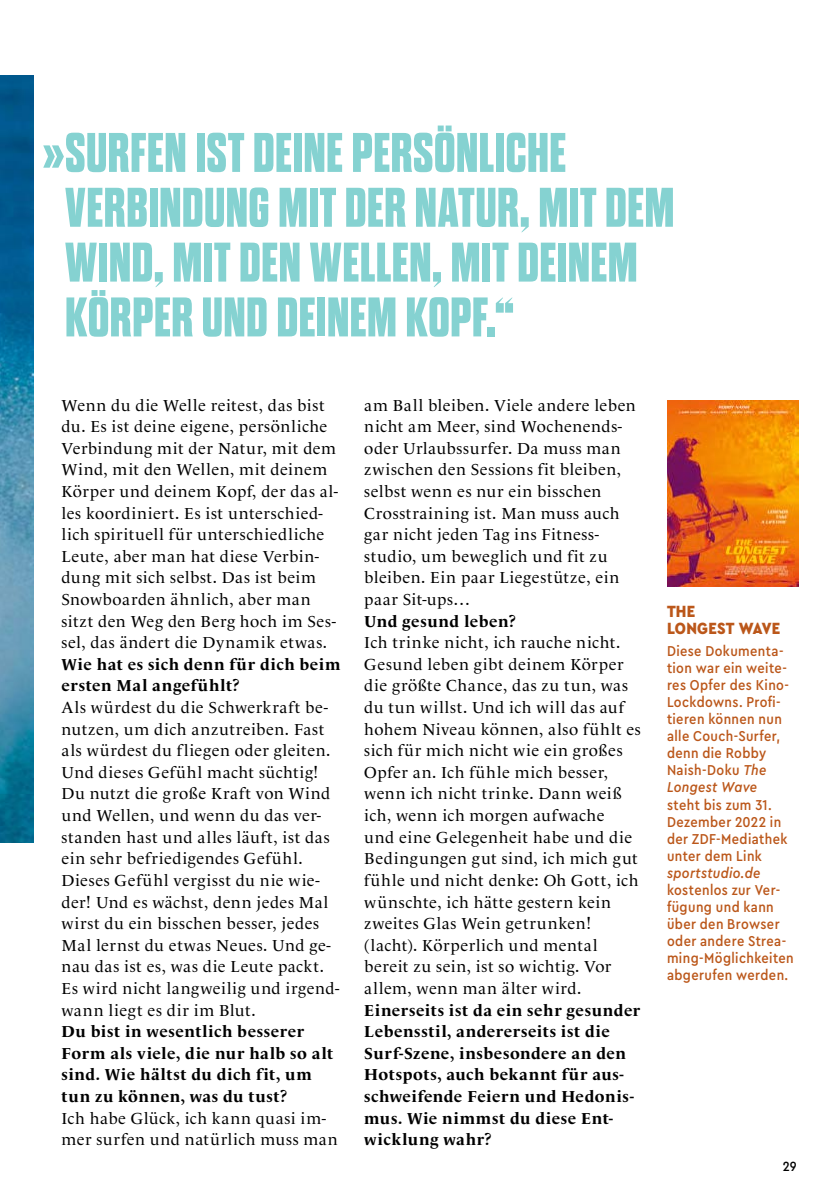
<style>
.page{position:relative;width:840px;height:1191px;background:#fff}
.page>*{position:absolute;margin:0;border:0;box-sizing:border-box;transform-origin:0 0}
.t1{font:700 expanded 55.6px/54.8px "Dharma Gothic E";letter-spacing:.01em;color:#85d2d1}
.t2{font:900 17px/17px "Cera Compact Pro";letter-spacing:.015em;color:#bb571a}
.t3{font:16.2px/21.6px "Le Monde Livre Std";letter-spacing:.03em;color:#000}
.t4{font:700 16.2px/21.6px "Le Monde Livre Std";letter-spacing:.035em;color:#000}
.t5{font:500 15px/17px "Cera Compact Pro";letter-spacing:.03em;color:#bb571a}
.t6{font:italic 500 15px "Cera Compact Pro";letter-spacing:.025em;color:#bb571a}
.t7{font:500 14px "Cera Compact Pro";color:#000}
.s1{font-style:italic}
</style>
<div class="page">
<img style="left:0;top:655px;width:33px;height:187px">
<img style="left:0;top:75px;width:34px;height:580px">
<img style="left:667px;top:401px;width:130px;height:185px">
<h1 class="t1" style="left:65px;top:127px;width:610px;text-indent:-22px">»SURFEN IST DEINE PERSÖNLICHE<br>VERBINDUNG MIT DER NATUR, MIT DEM<br>WIND, MIT DEN WELLEN, MIT DEINEM<br>KÖRPER UND DEINEM KOPF.“</h1>
<p class="t3" style="left:61px;top:394px;width:278px">Wenn du die Welle reitest, das bist du. Es ist deine eigene, persönliche Verbindung mit der Natur, mit dem Wind, mit den Wellen, mit deinem Körper und deinem Kopf, der das al&shy;les koordiniert. Es ist unterschied&shy;lich spirituell für unterschiedliche Leute, aber man hat diese Verbin&shy;dung mit sich selbst. Das ist beim Snowboarden ähnlich, aber man sitzt den Weg den Berg hoch im Ses&shy;sel, das ändert die Dynamik etwas.</p>
<p class="t4" style="left:61px;top:653px;width:280px">Wie hat es sich denn für dich beim ersten Mal angefühlt?</p>
<p class="t3" style="left:61px;top:696px;width:279px">Als würdest du die Schwerkraft be&shy;nutzen, um dich anzutreiben. Fast als würdest du fliegen oder gleiten.<br>Und dieses Gefühl macht süchtig!<br>Du nutzt die große Kraft von Wind und Wellen, und wenn du das ver&shy;standen hast und alles läuft, ist das ein sehr befriedigendes Gefühl.<br>Dieses Gefühl vergisst du nie wie&shy;der! Und es wächst, denn jedes Mal wirst du ein bisschen besser, jedes Mal lernst du etwas Neues. Und ge&shy;nau das ist es, was die Leute packt.<br>Es wird nicht langweilig und irgend&shy;wann liegt es dir im Blut.</p>
<p class="t4" style="left:61px;top:1020px;width:273px">Du bist in wesentlich besserer<br>Form als viele, die nur halb so alt sind. Wie hältst du dich fit, um tun zu können, was du tust?</p>
<p class="t3" style="left:61px;top:1107px;width:277px">Ich habe Glück, ich kann quasi im&shy;mer surfen und natürlich muss man</p>
<p class="t3" style="left:364px;top:394px;width:273px">am Ball bleiben. Viele andere leben nicht am Meer, sind Wochenends&shy;oder Urlaubssurfer. Da muss man zwischen den Sessions fit bleiben, selbst wenn es nur ein bisschen<br>Crosstraining ist. Man muss auch gar nicht jeden Tag ins Fitness&shy;studio, um beweglich und fit zu bleiben. Ein paar Liegestütze, ein paar Sit-ups…</p>
<p class="t4" style="left:364px;top:610px;width:153px">Und gesund leben?</p>
<p class="t3" style="left:364px;top:632px;width:278px">Ich trinke nicht, ich rauche nicht.<br>Gesund leben gibt deinem Körper die größte Chance, das zu tun, was du tun willst. Und ich will das auf hohem Niveau können, also fühlt es sich für mich nicht wie ein großes<br>Opfer an. Ich fühle mich besser, wenn ich nicht trinke. Dann weiß ich, wenn ich morgen aufwache<br>und eine Gelegenheit habe und die<br>Bedingungen gut sind, ich mich gut fühle und nicht denke: Oh Gott, ich wünschte, ich hätte gestern kein zweites Glas Wein getrunken! (lacht). Körperlich und mental bereit zu sein, ist so wichtig. Vor allem, wenn man älter wird.</p>
<p class="t4" style="left:364px;top:999px;width:277px">Einerseits ist da ein sehr gesunder<br>Lebensstil, andererseits ist die<br>Surf-Szene, insbesondere an den<br>Hotspots, auch bekannt für aus&shy;schweifende Feiern und Hedonis&shy;mus. Wie nimmst du diese Ent&shy;wicklung wahr?</p>
<p class="t2" style="left:666px;top:602px;width:115px">THE<br>LONGEST WAVE</p>
<p class="t5" style="left:666px;top:642px;width:123px">Diese Dokumenta&shy;tion war ein weite&shy;res Opfer des Kino-<br>Lockdowns. Profi&shy;tieren können nun alle Couch-Surfer, denn die Robby<br>Naish-Doku <span class="s1">The<br>Longest Wave</span></p>
<p class="t5" style="left:666px;top:795px;width:122px">steht bis zum 31.<br>Dezember 2022 in der ZDF-Mediathek unter dem Link</p>
<p class="t6" style="left:666px;top:862px;width:95px">sportstudio.de</p>
<p class="t5" style="left:666px;top:880px;width:128px">kostenlos zur Ver&shy;fügung und kann über den Browser oder andere Strea&shy;ming-Möglichkeiten abgerufen werden.</p>
<p class="t7" style="left:782px;top:1157px;width:15px">29</p>
</div>
